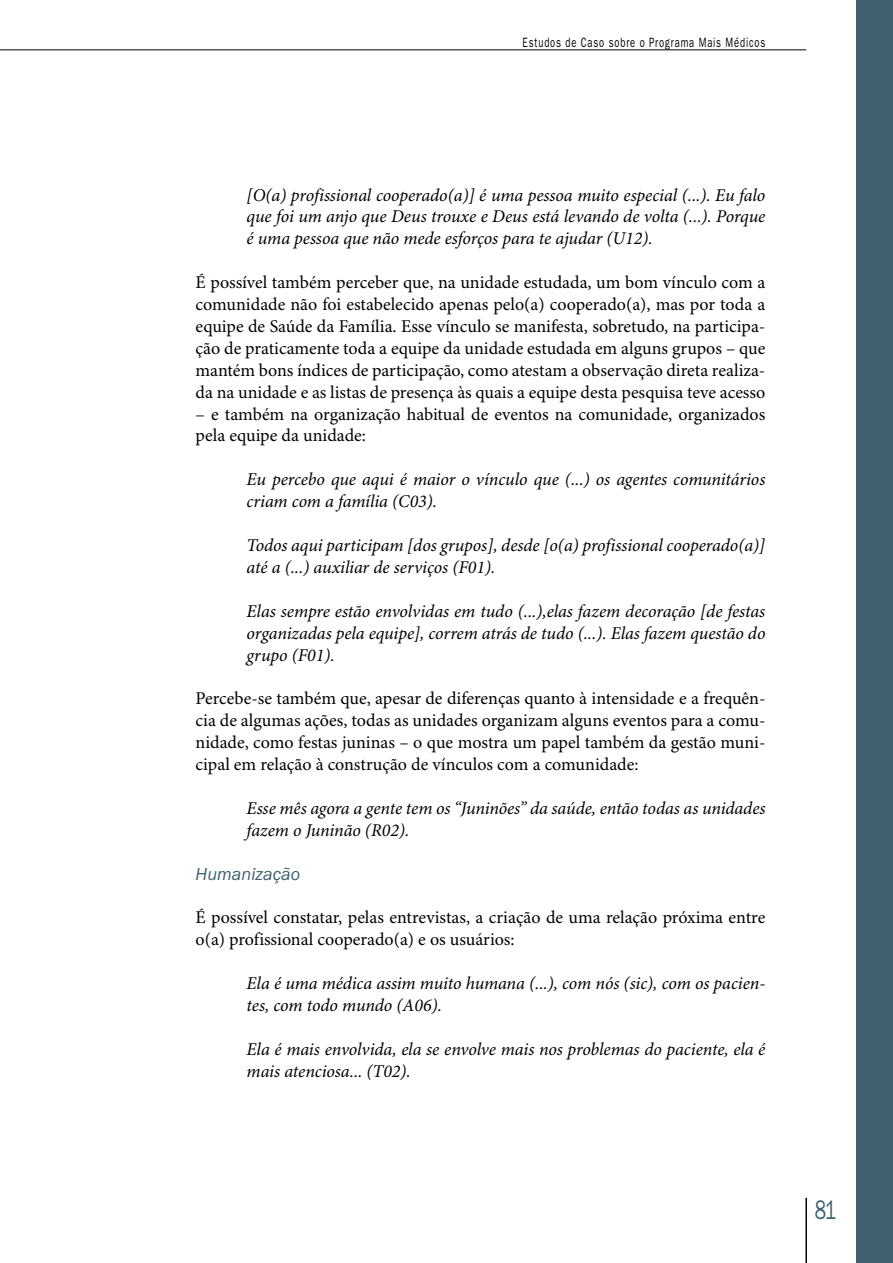
<style>
.page{position:relative;width:893px;height:1263px;background:#fff}
.page>*{position:absolute;margin:0;border:0;box-sizing:border-box;transform-origin:0 0}
.t1{font:27px "ITC Franklin Gothic Std";color:#3e606f;scale:.7 1}
.t2{font:18px/21.9px "Minion Pro";color:#000;text-align:justify}
.t3{font:italic 18px/21.9px "Minion Pro";letter-spacing:-.005em;color:#000}
.t4{font:italic 18px "ITC Franklin Gothic Std";color:#3e606f}
.t5{font:13.5px "ITC Franklin Gothic Std";letter-spacing:.09em;color:#000;scale:.7 1}
</style>
<div class="page">
<hr style="left:805px;top:1198px;width:2px;height:65px;background:#000">
<div style="left:856px;top:0;width:37px;height:1263px;background:#3e606f"></div>
<hr style="left:0;top:50px;width:806px;height:1px;background:#000">
<p class="t5" style="left:523px;top:34px;width:348px">Estudos de Caso sobre o Programa Mais Médicos</p>
<p class="t3" style="left:247px;top:185px;width:520px;text-align:justify">[O(a) profissional cooperado(a)] é uma pessoa muito especial (...). Eu falo que foi um anjo que Deus trouxe e Deus está levando de volta (...). Porque é uma pessoa que não mede esforços para te ajudar (U12).</p>
<p class="t2" style="left:196px;top:272px;width:571px">É possível também perceber que, na unidade estudada, um bom vínculo com a comunidade não foi estabelecido apenas pelo(a) cooperado(a), mas por toda a equipe de Saúde da Família. Esse vínculo se manifesta, sobretudo, na participa&shy;ção de praticamente toda a equipe da unidade estudada em alguns grupos – que mantém bons índices de participação, como atestam a observação direta realiza&shy;da na unidade e as listas de presença às quais a equipe desta pesquisa teve acesso</p>
<p class="t2" style="left:196px;top:404px;width:571px">– e também na organização habitual de eventos na comunidade, organizados pela equipe da unidade:</p>
<p class="t3" style="left:247px;top:469px;width:520px">Eu percebo que aqui é maior o vínculo que (...) os agentes comunitários criam com a família (C03).</p>
<p class="t3" style="left:247px;top:535px;width:520px">Todos aqui participam [dos grupos], desde [o(a) profissional cooperado(a)] até a (...) auxiliar de serviços (F01).</p>
<p class="t3" style="left:247px;top:601px;width:520px;text-align:justify">Elas sempre estão envolvidas em tudo (...),elas fazem decoração [de festas organizadas pela equipe], correm atrás de tudo (...). Elas fazem questão do grupo (F01).</p>
<p class="t2" style="left:196px;top:688px;width:571px">Percebe-se também que, apesar de diferenças quanto à intensidade e a frequên&shy;cia de algumas ações, todas as unidades organizam alguns eventos para a comu&shy;nidade, como festas juninas – o que mostra um papel também da gestão muni&shy;cipal em relação à construção de vínculos com a comunidade:</p>
<p class="t3" style="left:247px;top:798px;width:520px">Esse mês agora a gente tem os “Juninões” da saúde, então todas as unidades fazem o Juninão (R02).</p>
<p class="t4" style="left:196px;top:863px;width:106px">Humanização</p>
<p class="t2" style="left:196px;top:907px;width:571px">É possível constatar, pelas entrevistas, a criação de uma relação próxima entre o(a) profissional cooperado(a) e os usuários:</p>
<p class="t3" style="left:247px;top:973px;width:520px">Ela é uma médica assim muito humana (...), com nós (sic), com os pacien&shy;tes, com todo mundo (A06).</p>
<p class="t3" style="left:247px;top:1039px;width:520px">Ela é mais envolvida, ela se envolve mais nos problemas do paciente, ela é mais atenciosa... (T02).</p>
<h1 class="t1" style="left:815px;top:1195px;width:32px">81</h1>
</div>
